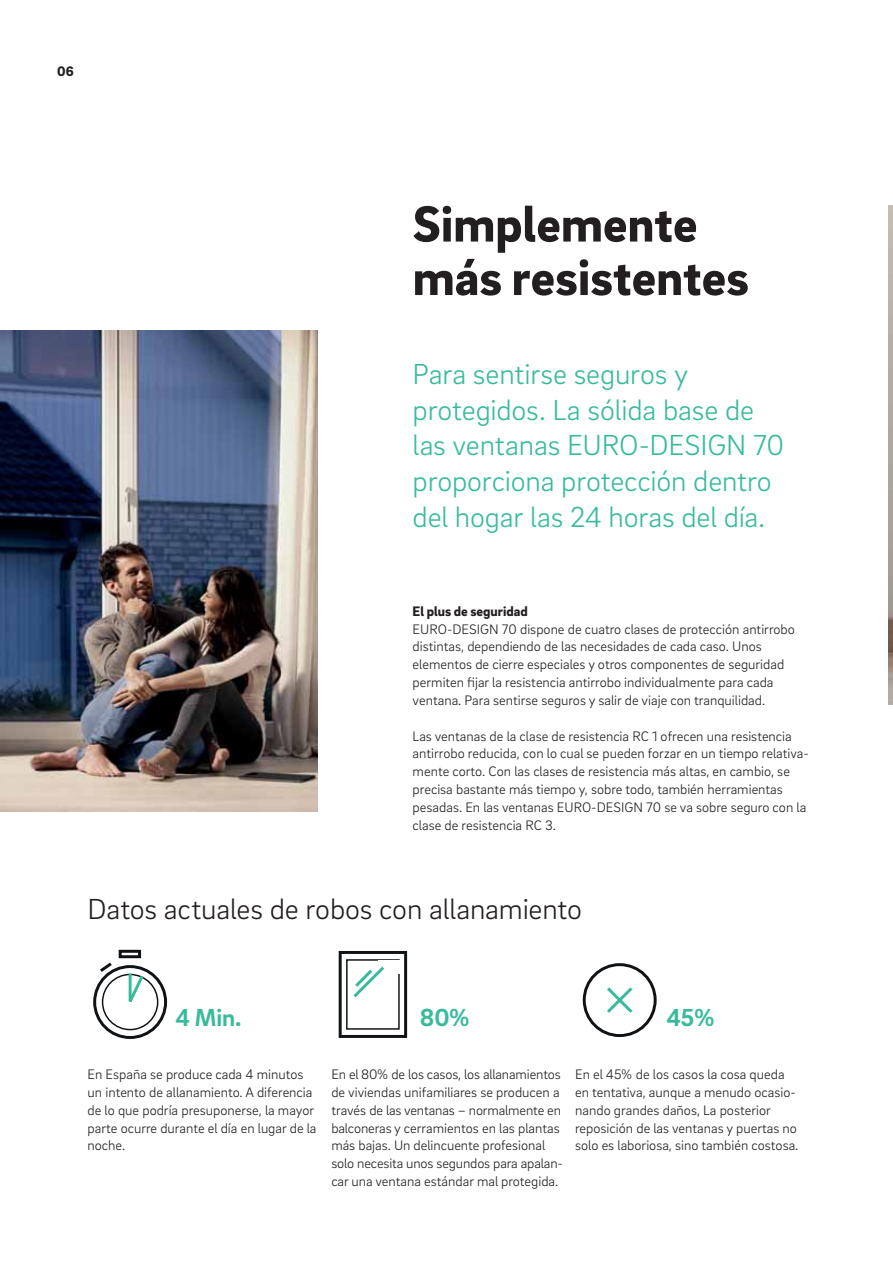
<style>
.page{position:relative;width:893px;height:1263px;background:#fff}
.page>*{position:absolute;margin:0;border:0;box-sizing:border-box;transform-origin:0 0}
.t1{font:900 52.05px/53.6px "Brix Sans";color:#231f20}
.t2{font:300 29.7px/35.7px "Brix Sans";letter-spacing:-.005em;color:#38bb9c}
.t3{font:300 29.7px "Brix Sans";letter-spacing:-.005em;color:#231f20}
.t4{font:700 25.2px "Brix Sans";color:#38bb9c}
.t5{font:300 14.1px/17.9px "Brix Sans";color:#231f20}
.t6{font:900 14.1px "Brix Sans";color:#231f20}
</style>
<div class="page">
<img style="left:888px;top:206px;width:5px;height:499px">
<img style="left:0;top:331px;width:317px;height:481px">
<svg style="left:93px;top:949px;width:75px;height:90px"></svg>
<div style="left:339px;top:951px;width:68px;height:87px;border:3px solid #101315"></div>
<div style="left:346px;top:959px;width:54px;height:71px;border:1px solid #101315"></div>
<div style="left:378px;top:961px;width:23px;height:13px;background:#fff"></div>
<svg style="left:353px;top:966px;width:32px;height:32px"></svg>
<div style="left:583px;top:963px;width:74px;height:74px;border:3px solid #101315;border-radius:50%"></div>
<svg style="left:607px;top:987px;width:26px;height:26px"></svg>
<p class="t6" style="left:57px;top:66px;width:18px">06</p>
<h1 class="t1" style="left:413px;top:201px;width:338px">Simplemente más resistentes</h1>
<h2 class="t2" style="left:413px;top:358px;width:373px">Para sentirse seguros y protegidos. La sólida base de las ventanas EURO-DESIGN 70 proporciona protección dentro del hogar las 24 horas del día.</h2>
<p class="t6" style="left:413px;top:606px;width:117px">El plus de seguridad</p>
<p class="t5" style="left:413px;top:621px;width:384px">EURO-DESIGN 70 dispone de cuatro clases de protección antirrobo distintas, dependiendo de las necesidades de cada caso. Unos elementos de cierre especiales y otros componentes de seguridad permiten fijar la resistencia antirrobo individualmente para cada ventana. Para sentirse seguros y salir de viaje con tranquilidad.</p>
<p class="t5" style="left:413px;top:728px;width:398px">Las ventanas de la clase de resistencia RC 1 ofrecen una resistencia antirrobo reducida, con lo cual se pueden forzar en un tiempo relativa&shy;mente corto. Con las clases de resistencia más altas, en cambio, se precisa bastante más tiempo y, sobre todo, también herramientas pesadas. En las ventanas EURO-DESIGN 70 se va sobre seguro con la clase de resistencia RC 3.</p>
<h2 class="t3" style="left:88px;top:898px;width:496px">Datos actuales de robos con allanamiento</h2>
<h3 class="t4" style="left:175px;top:1002px;width:68px">4 Min.</h3>
<h3 class="t4" style="left:420px;top:1002px;width:53px">80%</h3>
<h3 class="t4" style="left:666px;top:1002px;width:51px">45%</h3>
<p class="t5" style="left:88px;top:1066px;width:230px">En España se produce cada 4 minutos un intento de allanamiento. A diferencia de lo que podría presuponerse, la mayor parte ocurre durante el día en lugar de la noche.</p>
<p class="t5" style="left:331px;top:1066px;width:233px">En el 80% de los casos, los allanamientos de viviendas unifamiliares se producen a través de las ventanas – normalmente en balconeras y cerramientos en las plantas más bajas. Un delincuente profesional solo necesita unos segundos para apalan&shy;car una ventana estándar mal protegida.</p>
<p class="t5" style="left:575px;top:1066px;width:225px">En el 45% de los casos la cosa queda en tentativa, aunque a menudo ocasio&shy;nando grandes daños, La posterior reposición de las ventanas y puertas no solo es laboriosa, sino también costosa.</p>
</div>
